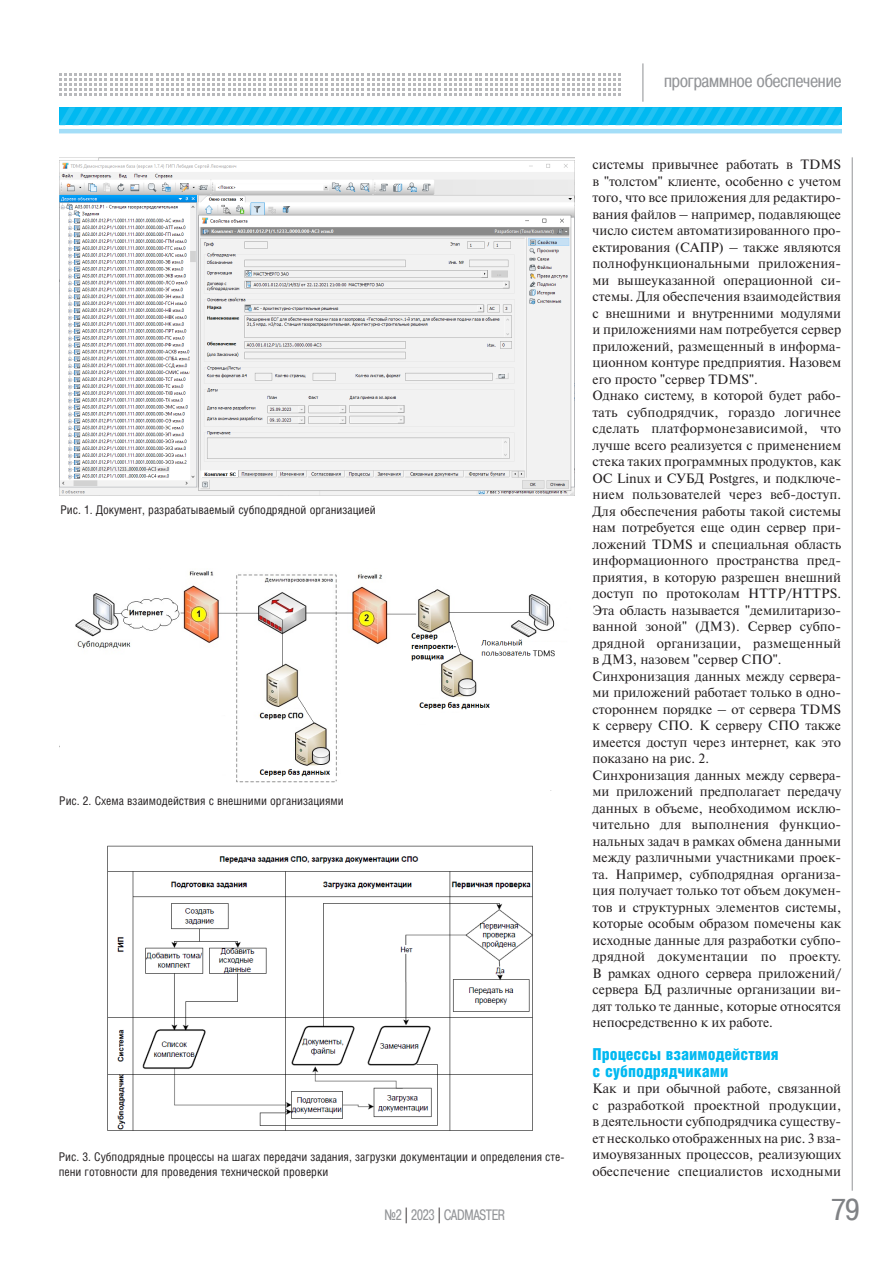
<style>
.page{position:relative;width:893px;height:1263px;background:#fff}
.page>*{position:absolute;margin:0;border:0;box-sizing:border-box;transform-origin:0 0}
.t1{font:30px "Pragmatica Cond C";color:#808285;scale:1.07 1}
.t2{font:18px "Pragmatica Cond C";color:#939598}
.t3{font:900 16.5px/16.5px "Helios Cond";color:#00b9f1}
.t4{font:15px "Pragmatica Cond C";color:#939598;scale:.9 1}
.t5{font:13.5px/16.5px "Newton C";color:#231f20}
.t6{font:12px/15px "Helios Cond";color:#231f20}
.s1{color:#231f20}
</style>
<div class="page">
<hr style="left:852px;top:157px;width:1px;height:1034px;background:#939598">
<svg style="left:59px;top:107px;width:783px;height:18px;background:#0fbcf1"></svg>
<hr style="left:59px;top:129px;width:783px;height:4px;background:#a4def8">
<hr style="left:642px;top:63px;width:1px;height:39px;background:#939598">
<svg style="left:59px;top:73px;width:562px;height:23px"></svg>
<img style="left:59px;top:157px;width:515px;height:339px">
<img style="left:59px;top:571px;width:496px;height:220px">
<img style="left:107px;top:845px;width:426px;height:286px">
<p class="t6" style="left:60px;top:502px;width:317px">Рис. 1. Документ, разрабатываемый субподрядной организацией</p>
<p class="t6" style="left:59px;top:792px;width:286px">Рис. 2. Схема взаимодействия с внешними организациями</p>
<p class="t6" style="left:59px;top:1149px;width:507px">Рис. 3. Субподрядные процессы на шагах передачи задания, загрузки документации и определения сте&shy;пени готовности для проведения технической проверки</p>
<h2 class="t2" style="left:664px;top:71px;width:179px">программное обеспечение</h2>
<p class="t5" style="left:592px;top:156px;width:250px">системы привычнее работать в TDMS в "толстом" клиенте, особенно с учетом того, что все приложения для редактиро&shy;вания файлов – например, подавляющее число систем автоматизированного про&shy;ектирования (САПР) – также являются полнофункциональными приложения&shy;ми вышеуказанной операционной си&shy;стемы. Для обеспечения взаимодействия с внешними и внутренними модулями и приложениями нам потребуется сервер приложений, размещенный в информа&shy;ционном контуре предприятия. Назовем его просто "сервер TDMS".<br>Однако систему, в которой будет рабо&shy;тать субподрядчик, гораздо логичнее сделать платформонезависимой, что лучше всего реализуется с применением стека таких программных продуктов, как ОС Linux и СУБД Postgres, и подключе&shy;нием пользователей через веб-доступ.<br>Для обеспечения работы такой системы нам потребуется еще один сервер при&shy;ложений TDMS и специальная область информационного пространства пред&shy;приятия, в которую разрешен внешний доступ по протоколам HTTP/HTTPS.<br>Эта область называется "демилитаризо&shy;ванной зоной" (ДМЗ). Сервер субпо&shy;дрядной организации, размещенный в ДМЗ, назовем "сервер СПО".<br>Синхронизация данных между сервера&shy;ми приложений работает только в одно&shy;стороннем порядке – от сервера TDMS к серверу СПО. К серверу СПО также имеется доступ через интернет, как это показано на рис. 2.<br>Синхронизация данных между сервера&shy;ми приложений предполагает передачу данных в объеме, необходимом исклю&shy;чительно для выполнения функцио&shy;нальных задач в рамках обмена данными между различными участниками проек&shy;та. Например, субподрядная организа&shy;ция получает только тот объем докумен&shy;тов и структурных элементов системы, которые особым образом помечены как исходные данные для разработки субпо&shy;дрядной документации по проекту.<br>В рамках одного сервера приложений/ сервера БД различные организации ви&shy;дят только те данные, которые относятся непосредственно к их работе.</p>
<p class="t3" style="left:592px;top:1046px;width:188px">Процессы взаимодействия с субподрядчиками</p>
<p class="t5" style="left:592px;top:1080px;width:250px;text-align:justify">Как и при обычной работе, связанной с разработкой проектной продукции, в деятельности субподрядчика существу&shy;ет несколько отображенных на рис. 3 вза&shy;имоувязанных процессов, реализующих обеспечение специалистов исходными</p>
<p class="t4" style="left:384px;top:1206px;width:135px">№2 <span class="s1">|</span> 2023 <span class="s1">|</span> CADMASTER</p>
<h1 class="t1" style="left:832px;top:1193px;width:27px">79</h1>
</div>
